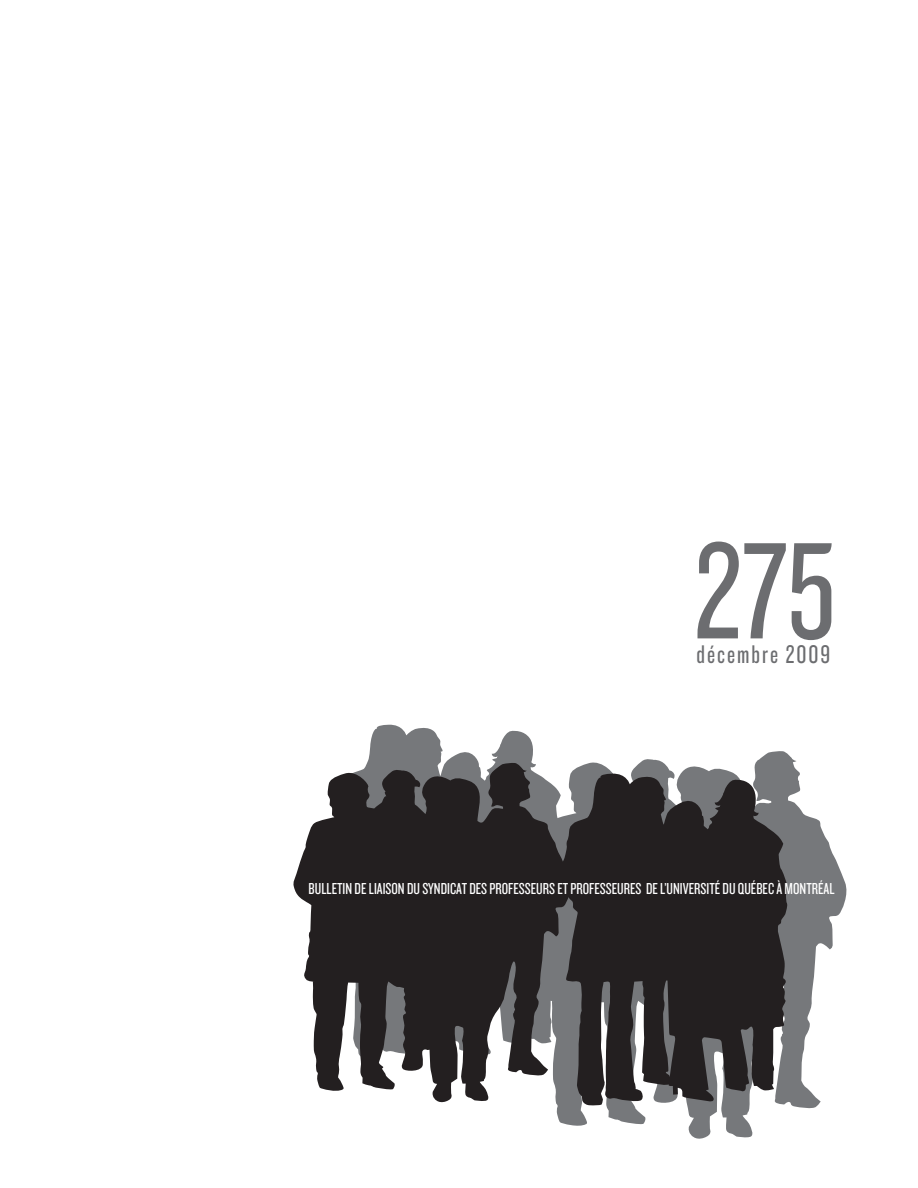
<style>
.page{position:relative;width:918px;height:1188px;background:#fff}
.page>*{position:absolute;margin:0;border:0;box-sizing:border-box;transform-origin:0 0}
.t1{font:142.8px "Knockout HTF28 Junior Featherwt";color:#6c6d70}
.t2{font:26.55px "Knockout HTF28 Junior Featherwt";letter-spacing:.075em;color:#6c6d70}
.t3{font:16.5px "Knockout HTF28 Junior Featherwt";color:#fff}
</style>
<div class="page">
<svg style="left:367px;top:724px;width:166px;height:39px;fill:#76787b"></svg>
<svg style="left:492px;top:741px;width:10px;height:22px"></svg>
<svg style="left:529px;top:751px;width:318px;height:388px"></svg>
<svg style="left:293px;top:763px;width:280px;height:341px;background:#504d4e"></svg>
<svg style="left:783px;top:757px;width:14px;height:6px"></svg>
<svg style="left:557px;top:773px;width:231px;height:333px;background:#3e3b3c"></svg>
<svg style="left:715px;top:790px;width:10px;height:22px"></svg>
<svg style="left:749px;top:760px;width:25px;height:57px"></svg>
<svg style="left:487px;top:772px;width:19px;height:36px"></svg>
<svg style="left:516px;top:752px;width:20px;height:21px"></svg>
<h1 class="t1" style="left:695px;top:520px;width:142px">275</h1>
<h2 class="t2" style="left:697px;top:641px;width:135px">décembre 2009</h2>
<p class="t3" style="left:309px;top:880px;width:528px">BULLETIN DE LIAISON DU SYNDICAT DES PROFESSEURS ET PROFESSEURES DE L’UNIVERSITÉ DU QUÉBEC À MONTRÉAL</p>
</div>
